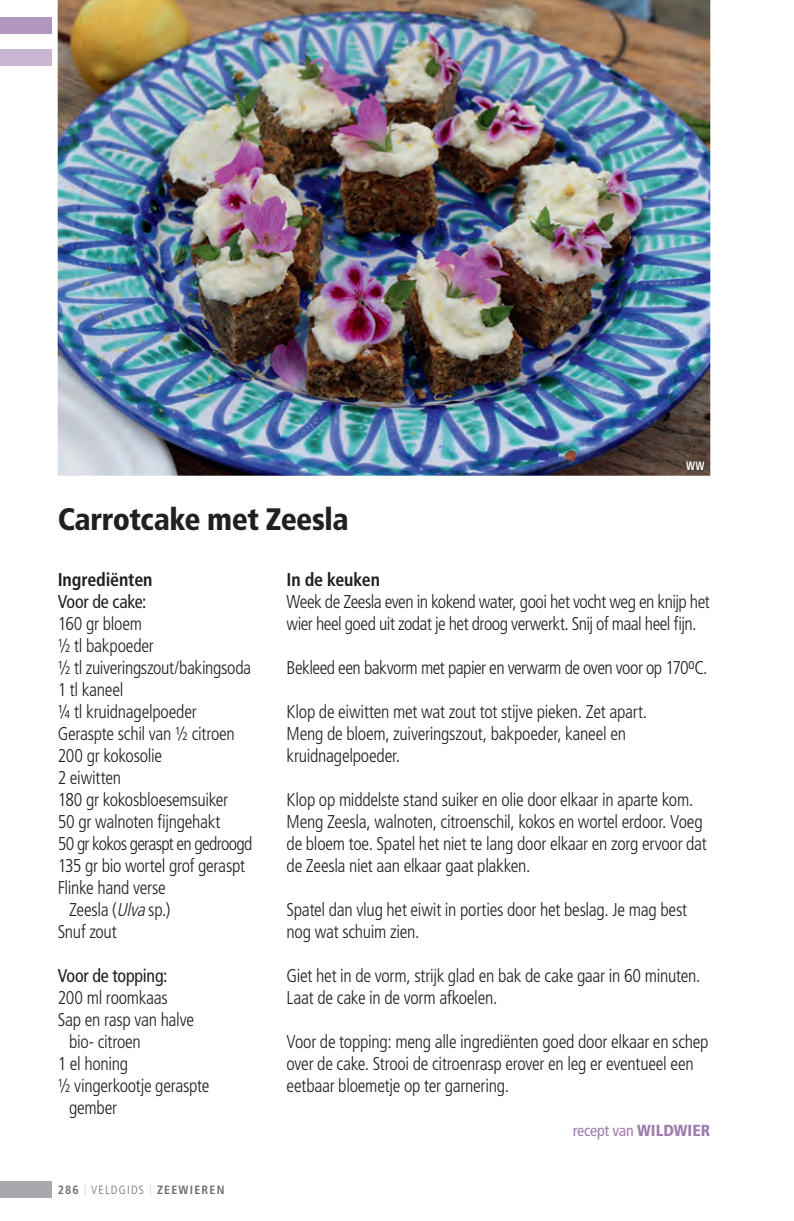
<style>
.page{position:relative;width:794px;height:1221px;background:#fff}
.page>*{position:absolute;margin:0;border:0;box-sizing:border-box;transform-origin:0 0}
.t1{font:900 condensed 31px "Frutiger LT Std";letter-spacing:-.015em;color:#231f20}
.t2{font:300 condensed 18.4px/22px "Frutiger LT Std";letter-spacing:-.015em;color:#231f20}
.t3{font:300 condensed 18.4px "Frutiger LT Std";letter-spacing:-.04em;color:#231f20}
.t4{font:condensed 18.4px "Frutiger LT Std";letter-spacing:-.01em;color:#231f20}
.t5{font:700 condensed 18.4px "Frutiger LT Std";letter-spacing:-.005em;color:#231f20}
.t6{font:condensed 16px "Frutiger LT Std";letter-spacing:-.015em;color:#9f7dae}
.t7{font:700 condensed 12px "Frutiger LT Std";letter-spacing:.1em;color:#6c6d70}
.t8{font:700 condensed 12px "Frutiger LT Std";color:#fff;scale:.9 1}
.s1{font-style:italic}
.s2{font-family:"Dotline";font-weight:400;font-stretch:normal}
.s3{font-weight:300}
.s4{font-family:"Helvetica Neue";font-stretch:normal}
.s5{font-weight:900}
</style>
<div class="page">
<div style="left:0;top:18px;width:52px;height:16px;background:#b197bf"></div>
<div style="left:0;top:50px;width:52px;height:16px;background:#c8b6d2"></div>
<div style="left:0;top:1181px;width:52px;height:16px;background:#a8a9ad"></div>
<img style="left:58px;top:0;width:652px;height:476px">
<img style="left:685px;top:460px;width:22px;height:13px">
<h1 class="t1" style="left:58px;top:500px;width:292px">Carrotcake met Zeesla</h1>
<p class="t8" style="left:686px;top:459px;width:22px">WW</p>
<p class="t5" style="left:58px;top:568px;width:96px">Ingrediënten</p>
<p class="t4" style="left:58px;top:591px;width:90px">Voor de cake:</p>
<p class="t2" style="left:58px;top:613px;width:86px">160 gr bloem</p>
<p class="t2" style="left:58px;top:635px;width:98px">½ tl bakpoeder</p>
<p class="t2" style="left:58px;top:657px;width:195px">½ tl zuiveringszout/bakingsoda</p>
<p class="t2" style="left:58px;top:679px;width:67px">1 tl kaneel</p>
<p class="t2" style="left:58px;top:701px;width:140px">¼ tl kruidnagelpoeder</p>
<p class="t2" style="left:58px;top:723px;width:179px">Geraspte schil van ½ citroen</p>
<p class="t2" style="left:58px;top:745px;width:106px">200 gr kokosolie</p>
<p class="t2" style="left:58px;top:767px;width:65px">2 eiwitten</p>
<p class="t2" style="left:58px;top:789px;width:172px">180 gr kokosbloesemsuiker</p>
<p class="t2" style="left:58px;top:810px;width:164px">50 gr walnoten fijngehakt</p>
<p class="t3" style="left:58px;top:833px;width:196px">50 gr kokos geraspt en gedroogd</p>
<p class="t2" style="left:58px;top:854px;width:189px">135 gr bio wortel grof geraspt</p>
<p class="t2" style="left:58px;top:876px;width:110px">Flinke hand verse</p>
<p class="t2" style="left:69px;top:898px;width:103px">Zeesla (<span class="s1">Ulva</span>sp.)</p>
<p class="t2" style="left:58px;top:921px;width:61px">Snuf zout</p>
<p class="t4" style="left:58px;top:965px;width:111px">Voor de topping:</p>
<p class="t2" style="left:58px;top:987px;width:112px">200 ml roomkaas</p>
<p class="t2" style="left:58px;top:1009px;width:138px">Sap en rasp van halve</p>
<p class="t2" style="left:69px;top:1031px;width:73px">bio- citroen</p>
<p class="t2" style="left:58px;top:1053px;width:72px">1 el honing</p>
<p class="t2" style="left:58px;top:1075px;width:153px">½ vingerkootje geraspte</p>
<p class="t2" style="left:69px;top:1097px;width:49px">gember</p>
<p class="t7" style="left:58px;top:1182px;width:168px">286 <span class="s2">|</span> <span class="s3">VELDGIDS</span> <span class="s2">|</span> ZEEWIEREN</p>
<p class="t5" style="left:286px;top:568px;width:95px">In de keuken</p>
<p class="t2" style="left:286px;top:590px;width:424px">Week de Zeesla even in kokend water, gooi het vocht weg en knijp het wier heel goed uit zodat je het droog verwerkt. Snij of maal heel fijn.</p>
<p class="t2" style="left:286px;top:656px;width:422px">Bekleed een bakvorm met papier en verwarm de oven voor op 170<span class="s4">⁰</span>C.</p>
<p class="t2" style="left:286px;top:700px;width:362px">Klop de eiwitten met wat zout tot stijve pieken. Zet apart.<br>Meng de bloem, zuiveringszout, bakpoeder, kaneel en kruidnagelpoeder.</p>
<p class="t2" style="left:286px;top:788px;width:421px">Klop op middelste stand suiker en olie door elkaar in aparte kom.<br>Meng Zeesla, walnoten, citroenschil, kokos en wortel erdoor. Voeg de bloem toe. Spatel het niet te lang door elkaar en zorg ervoor dat de Zeesla niet aan elkaar gaat plakken.</p>
<p class="t2" style="left:286px;top:898px;width:402px">Spatel dan vlug het eiwit in porties door het beslag. Je mag best nog wat schuim zien.</p>
<p class="t2" style="left:286px;top:964px;width:415px">Giet het in de vorm, strijk glad en bak de cake gaar in 60 minuten.<br>Laat de cake in de vorm afkoelen.</p>
<p class="t2" style="left:286px;top:1030px;width:423px">Voor de topping: meng alle ingrediënten goed door elkaar en schep over de cake. Strooi de citroenrasp erover en leg er eventueel een eetbaar bloemetje op ter garnering.</p>
<p class="t6" style="left:572px;top:1121px;width:139px">recept van <span class="s5">WILDWIER</span></p>
</div>
